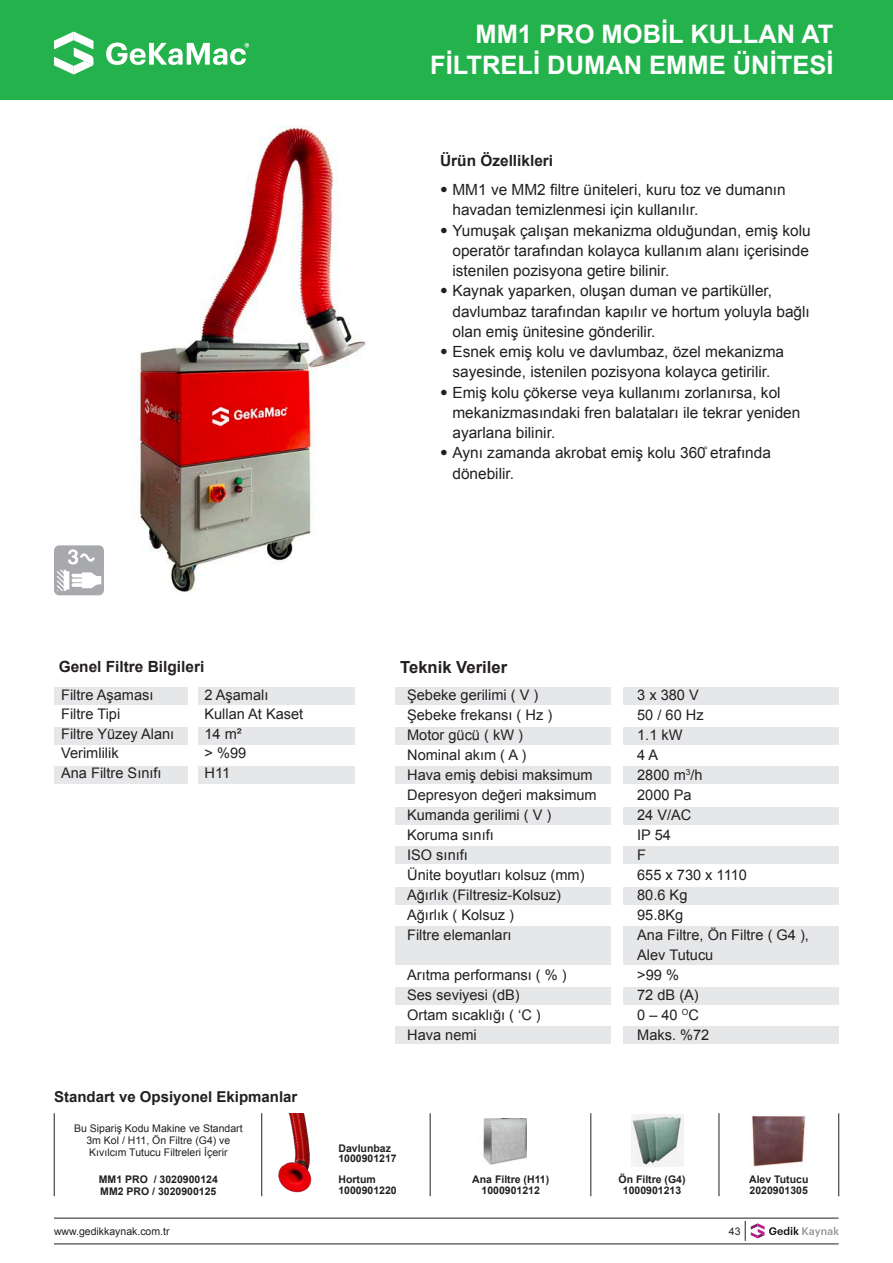
<style>
.page{position:relative;width:893px;height:1263px;background:#fff}
.page>*{position:absolute;margin:0;border:0;box-sizing:border-box;transform-origin:0 0}
.t1{font:700 25.5px "Arial";color:#fff}
.t2{font:700 16.65px "Arial";color:#231f20}
.t3{font:15.45px/20.2px "Arial";color:#231f20}
.t4{font:700 15.45px "Arial";color:#231f20}
.t5{font:700 15px "Arial";color:#231f20}
.t6{font:14.55px/19.5px "Arial";color:#231f20}
.t7{font:700 10.5px/10.5px "Arial";color:#231f20}
.t8{font:10.5px/12px "Arial";color:#231f20;text-align:center}
.s1{font-family:"Helvetica Neue LT Std";font-stretch:condensed}
</style>
<div class="page">
<svg style="left:745px;top:1221px;width:94px;height:20px"></svg>
<hr style="left:54px;top:1218px;width:784px;height:1px;background:#231f20">
<hr style="left:54px;top:1244px;width:784px;height:1px;background:#231f20">
<div style="left:0;top:0;width:893px;height:100px;background:#23b24b"></div>
<svg style="left:54px;top:32px;width:39px;height:43px"></svg>
<svg style="left:106px;top:43px;width:143px;height:22px"></svg>
<img style="left:483px;top:1118px;width:44px;height:47px">
<img style="left:631px;top:1114px;width:52px;height:52px">
<img style="left:278px;top:1113px;width:34px;height:80px">
<hr style="left:54px;top:1113px;width:1px;height:83px;background:#231f20">
<hr style="left:261px;top:1113px;width:1px;height:83px;background:#231f20">
<hr style="left:430px;top:1113px;width:1px;height:83px;background:#231f20">
<hr style="left:591px;top:1113px;width:1px;height:83px;background:#231f20">
<hr style="left:719px;top:1113px;width:1px;height:83px;background:#231f20">
<div style="left:395px;top:687px;width:216px;height:18px;background:#e6e7e9"></div>
<div style="left:54px;top:687px;width:133px;height:18px;background:#e6e7e9"></div>
<div style="left:198px;top:687px;width:157px;height:18px;background:#e6e7e9"></div>
<div style="left:395px;top:728px;width:216px;height:17px;background:#e6e7e9"></div>
<div style="left:54px;top:728px;width:133px;height:17px;background:#e6e7e9"></div>
<div style="left:198px;top:728px;width:157px;height:17px;background:#e6e7e9"></div>
<div style="left:395px;top:766px;width:216px;height:17px;background:#e6e7e9"></div>
<div style="left:54px;top:766px;width:133px;height:17px;background:#e6e7e9"></div>
<div style="left:198px;top:766px;width:157px;height:17px;background:#e6e7e9"></div>
<div style="left:395px;top:807px;width:216px;height:17px;background:#e6e7e9"></div>
<div style="left:395px;top:846px;width:216px;height:17px;background:#e6e7e9"></div>
<div style="left:395px;top:887px;width:216px;height:17px;background:#e6e7e9"></div>
<div style="left:395px;top:926px;width:216px;height:39px;background:#e6e7e9"></div>
<div style="left:395px;top:987px;width:216px;height:17px;background:#e6e7e9"></div>
<div style="left:395px;top:1027px;width:216px;height:17px;background:#e6e7e9"></div>
<div style="left:624px;top:687px;width:215px;height:18px;background:#e6e7e9"></div>
<div style="left:624px;top:728px;width:215px;height:17px;background:#e6e7e9"></div>
<div style="left:624px;top:766px;width:215px;height:17px;background:#e6e7e9"></div>
<div style="left:624px;top:807px;width:215px;height:17px;background:#e6e7e9"></div>
<div style="left:624px;top:846px;width:215px;height:17px;background:#e6e7e9"></div>
<div style="left:624px;top:887px;width:215px;height:17px;background:#e6e7e9"></div>
<div style="left:624px;top:926px;width:215px;height:39px;background:#e6e7e9"></div>
<div style="left:624px;top:987px;width:215px;height:17px;background:#e6e7e9"></div>
<div style="left:624px;top:1027px;width:215px;height:17px;background:#e6e7e9"></div>
<img style="left:136px;top:125px;width:230px;height:467px">
<div style="left:54px;top:545px;width:50px;height:50px;background:#a8a9ad;border-radius:5px"></div>
<svg style="left:57px;top:549px;width:44px;height:42px"></svg>
<hr style="left:838px;top:1113px;width:1px;height:83px;background:#231f20">
<img style="left:751px;top:1114px;width:55px;height:53px">
<p class="t1" style="left:475px;top:18px;width:359px">MM1 PRO MOBİL KULLAN AT</p>
<p class="t1" style="left:430px;top:48px;width:405px">FİLTRELİ DUMAN EMME ÜNİTESİ</p>
<p class="t4" style="left:440px;top:151px;width:115px">Ürün Özellikleri</p>
<p class="t3" style="left:452px;top:180px;width:335px;text-indent:-12px"><span class="s1">•</span> MM1 ve MM2 filtre üniteleri, kuru toz ve dumanın havadan temizlenmesi için kullanılır.</p>
<p class="t3" style="left:452px;top:220px;width:360px;text-align:justify;text-indent:-12px"><span class="s1">•</span> Yumuşak çalışan mekanizma olduğundan, emiş kolu operatör tarafından kolayca kullanım alanı içerisinde istenilen pozisyona getire bilinir.</p>
<p class="t3" style="left:452px;top:281px;width:359px;text-indent:-12px"><span class="s1">•</span> Kaynak yaparken, oluşan duman ve partiküller, davlumbaz tarafından kapılır ve hortum yoluyla bağlı olan emiş ünitesine gönderilir.</p>
<p class="t3" style="left:440px;top:342px;width:345px;text-align:center"><span class="s1">•</span> Esnek emiş kolu ve davlumbaz, özel mekanizma sayesinde, istenilen pozisyona kolayca getirilir.</p>
<p class="t3" style="left:452px;top:382px;width:349px;text-indent:-12px"><span class="s1">•</span> Emiş kolu çökerse veya kullanımı zorlanırsa, kol mekanizmasındaki fren balataları ile tekrar yeniden ayarlana bilinir.</p>
<p class="t3" style="left:452px;top:443px;width:320px;text-indent:-12px"><span class="s1">•</span> Aynı zamanda akrobat emiş kolu 360̊ etrafında dönebilir.</p>
<p class="t4" style="left:59px;top:657px;width:147px">Genel Filtre Bilgileri</p>
<p class="t2" style="left:400px;top:656px;width:109px">Teknik Veriler</p>
<p class="t6" style="left:61px;top:685px;width:94px">Filtre Aşaması</p>
<p class="t6" style="left:61px;top:705px;width:61px">Filtre Tipi</p>
<p class="t6" style="left:61px;top:724px;width:115px">Filtre Yüzey Alanı</p>
<p class="t6" style="left:61px;top:744px;width:59px">Verimlilik</p>
<p class="t6" style="left:61px;top:763px;width:102px">Ana Filtre Sınıfı</p>
<p class="t6" style="left:204px;top:685px;width:100px">2 Aşamalı<br>Kullan At Kaset<br>14 m²<br>&gt; %99</p>
<p class="t6" style="left:204px;top:763px;width:27px">H11</p>
<p class="t5" style="left:54px;top:1086px;width:245px">Standart ve Opsiyonel Ekipmanlar</p>
<p class="t8" style="left:74px;top:1122px;width:170px">Bu Sipariş Kodu Makine ve Standart<br>3m Kol / H11, Ön Filtre (G4) ve<br>Kıvılcım Tutucu Filtreleri İçerir</p>
<p class="t7" style="left:99px;top:1175px;width:121px">MM1 PRO / 3020900124</p>
<p class="t7" style="left:100px;top:1187px;width:118px">MM2 PRO / 3020900125</p>
<p class="t6" style="left:407px;top:685px;width:133px">Şebeke gerilimi ( V )</p>
<p class="t6" style="left:637px;top:685px;width:63px">3 x 380 V</p>
<p class="t6" style="left:407px;top:705px;width:147px">Şebeke frekansı ( Hz )</p>
<p class="t6" style="left:637px;top:705px;width:68px">50 / 60 Hz</p>
<p class="t6" style="left:407px;top:725px;width:117px">Motor gücü ( kW )</p>
<p class="t6" style="left:637px;top:725px;width:47px">1.1 kW</p>
<p class="t6" style="left:407px;top:745px;width:121px">Nominal akım ( A )</p>
<p class="t6" style="left:637px;top:745px;width:23px">4 A</p>
<p class="t6" style="left:407px;top:765px;width:187px">Hava emiş debisi maksimum</p>
<p class="t6" style="left:637px;top:765px;width:67px">2800 m<sup>3</sup>/h</p>
<p class="t6" style="left:407px;top:785px;width:191px">Depresyon değeri maksimum</p>
<p class="t6" style="left:637px;top:785px;width:56px">2000 Pa</p>
<p class="t6" style="left:407px;top:805px;width:146px">Kumanda gerilimi ( V )</p>
<p class="t6" style="left:637px;top:805px;width:56px">24 V/AC</p>
<p class="t6" style="left:407px;top:825px;width:88px">Koruma sınıfı</p>
<p class="t6" style="left:637px;top:825px;width:35px">IP 54</p>
<p class="t6" style="left:407px;top:845px;width:62px">ISO sınıfı</p>
<p class="t6" style="left:637px;top:845px;width:10px">F</p>
<p class="t6" style="left:407px;top:865px;width:179px">Ünite boyutları kolsuz (mm)</p>
<p class="t6" style="left:637px;top:865px;width:111px">655 x 730 x 1110</p>
<p class="t6" style="left:407px;top:885px;width:155px">Ağırlık (Filtresiz-Kolsuz)</p>
<p class="t6" style="left:637px;top:885px;width:52px">80.6 Kg</p>
<p class="t6" style="left:407px;top:905px;width:108px">Ağırlık ( Kolsuz )</p>
<p class="t6" style="left:637px;top:905px;width:48px">95.8Kg</p>
<p class="t6" style="left:407px;top:925px;width:106px">Filtre elemanları</p>
<p class="t6" style="left:637px;top:925px;width:173px;line-height:20px">Ana Filtre, Ön Filtre ( G4 ),<br>Alev Tutucu</p>
<p class="t6" style="left:407px;top:965px;width:161px">Arıtma performansı ( % )</p>
<p class="t6" style="left:637px;top:965px;width:43px">&gt;99 %</p>
<p class="t6" style="left:407px;top:985px;width:114px">Ses seviyesi (dB)</p>
<p class="t6" style="left:637px;top:985px;width:63px">72 dB (A)</p>
<p class="t6" style="left:407px;top:1005px;width:135px">Ortam sıcaklığı ( ‘C )</p>
<p class="t6" style="left:637px;top:1005px;width:63px">0 – 40 <sup>O</sup>C</p>
<p class="t6" style="left:407px;top:1025px;width:71px">Hava nemi</p>
<p class="t6" style="left:637px;top:1025px;width:74px">Maks. %72</p>
<p class="t7" style="left:338px;top:1143px;width:54px">Davlunbaz</p>
<p class="t7" style="left:338px;top:1154px;width:60px">1000901217</p>
<p class="t7" style="left:338px;top:1175px;width:39px">Hortum</p>
<p class="t7" style="left:338px;top:1185px;width:60px">1000901220</p>
<p class="t7" style="left:472px;top:1175px;width:79px">Ana Filtre (H11)</p>
<p class="t7" style="left:482px;top:1185px;width:60px">1000901212</p>
<p class="t7" style="left:618px;top:1175px;width:69px">Ön Filtre (G4)</p>
<p class="t7" style="left:623px;top:1185px;width:60px">1000901213</p>
<p class="t7" style="left:749px;top:1175px;width:61px">Alev Tutucu<br>2020901305</p>
<p class="t8" style="left:54px;top:1225px;width:117px">www.gedikkaynak.com.tr</p>
<p class="t8" style="left:729px;top:1225px;width:13px">43</p>
</div>
